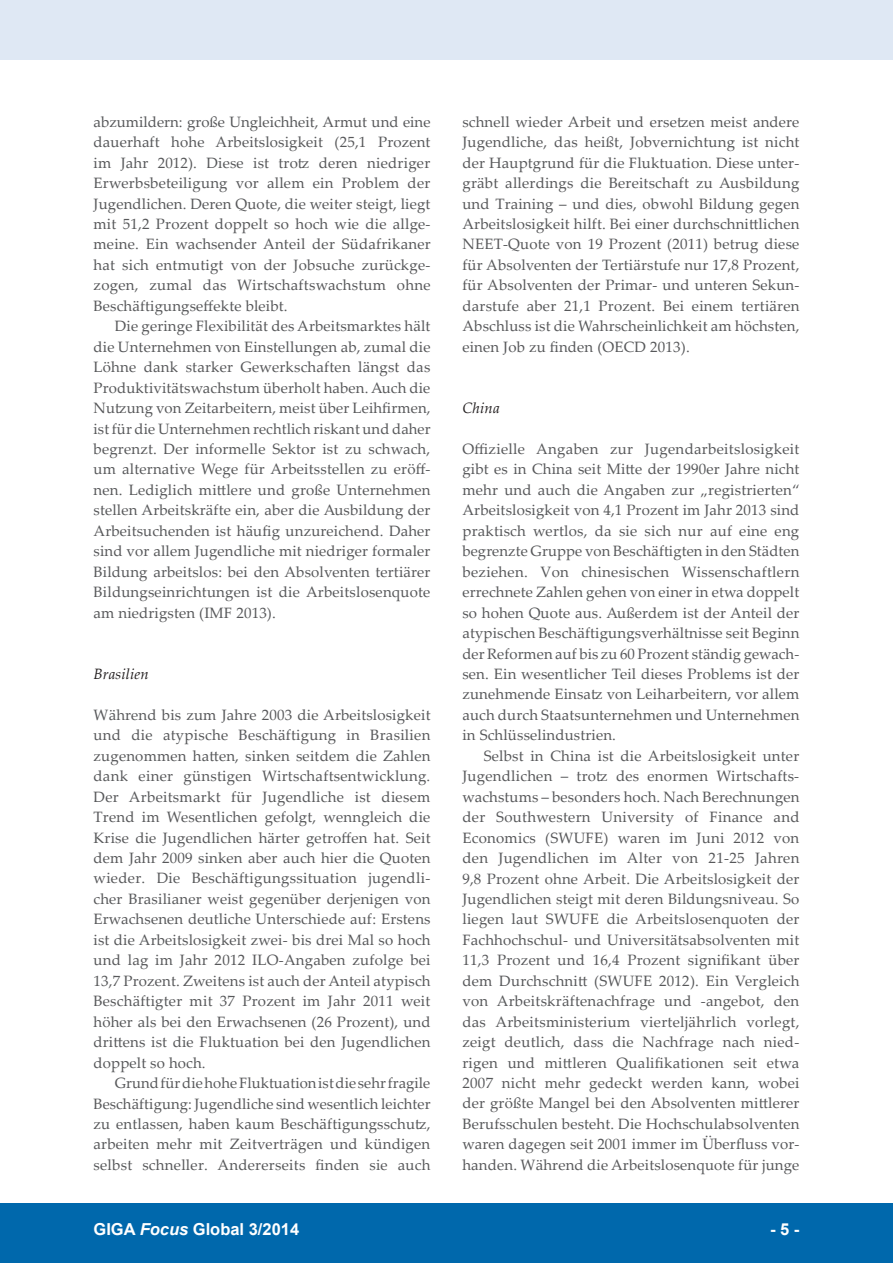
<style>
.page{position:relative;width:893px;height:1263px;background:#fff}
.page>*{position:absolute;margin:0;border:0;box-sizing:border-box;transform-origin:0 0}
.t1{font:700 16.5px "Arial";color:#fff}
.t2{font:15px/20.4px "Palatino Linotype";letter-spacing:.01em;color:#57585a;text-align:justify}
.t3{font:italic 15px "Palatino Linotype";letter-spacing:.01em;color:#231f20}
.s1{font-style:italic}
</style>
<div class="page">
<div style="left:0;top:1203px;width:893px;height:60px;background:#0068ac"></div>
<div style="left:0;top:0;width:893px;height:60px;background:#dfe8f4"></div>
<p class="t2" style="left:94px;top:111px;width:339px">abzumildern: große Ungleichheit, Armut und eine dauerhaft hohe Arbeitslosigkeit (25,1 Prozent im Jahr 2012). Diese ist trotz deren niedriger Erwerbsbeteiligung vor allem ein Problem der Jugendlichen. Deren Quote, die weiter steigt, liegt mit 51,2 Prozent doppelt so hoch wie die allge&shy;meine. Ein wachsender Anteil der Südafrikaner hat sich entmutigt von der Jobsuche zurückge&shy;zogen, zumal das Wirtschaftswachstum ohne Beschäftigungseffekte bleibt.</p>
<p class="t2" style="left:94px;top:315px;width:339px;text-indent:21px">Die geringe Flexibilität des Arbeitsmarktes hält die Unternehmen von Einstellungen ab, zumal die Löhne dank starker Gewerkschaften längst das Produktivitätswachstum überholt haben. Auch die Nutzung von Zeitarbeitern, meist über Leihfirmen, ist für die Unternehmen rechtlich riskant und daher begrenzt. Der informelle Sektor ist zu schwach, um alternative Wege für Arbeitsstellen zu eröff&shy;nen. Lediglich mittlere und große Unternehmen stellen Arbeitskräfte ein, aber die Ausbildung der Arbeitsuchenden ist häufig unzureichend. Daher sind vor allem Jugendliche mit niedriger formaler Bildung arbeitslos: bei den Absolventen tertiärer Bildungseinrichtungen ist die Arbeitslosenquote am niedrigsten (IMF 2013).</p>
<p class="t3" style="left:94px;top:663px;width:57px">Brasilien</p>
<p class="t2" style="left:94px;top:704px;width:339px">Während bis zum Jahre 2003 die Arbeitslosigkeit und die atypische Beschäftigung in Brasilien zugenommen hatten, sinken seitdem die Zahlen dank einer günstigen Wirtschaftsentwicklung.<br>Der Arbeitsmarkt für Jugendliche ist diesem Trend im Wesentlichen gefolgt, wenngleich die Krise die Jugendlichen härter getroffen hat. Seit dem Jahr 2009 sinken aber auch hier die Quoten wieder. Die Beschäftigungssituation jugendli&shy;cher Brasilianer weist gegenüber derjenigen von Erwachsenen deutliche Unterschiede auf: Erstens ist die Arbeitslosigkeit zwei- bis drei Mal so hoch und lag im Jahr 2012 ILO-Angaben zufolge bei 13,7 Prozent. Zweitens ist auch der Anteil atypisch Beschäftigter mit 37 Prozent im Jahr 2011 weit höher als bei den Erwachsenen (26 Prozent), und drittens ist die Fluktuation bei den Jugendlichen doppelt so hoch.</p>
<p class="t2" style="left:94px;top:1072px;width:339px;text-indent:21px">Grund für die hohe Fluktuation ist die sehr fragile Beschäftigung: Jugendliche sind wesentlich leichter zu entlassen, haben kaum Beschäftigungsschutz, arbeiten mehr mit Zeitverträgen und kündigen selbst schneller. Andererseits finden sie auch</p>
<p class="t2" style="left:462px;top:111px;width:339px">schnell wieder Arbeit und ersetzen meist andere Jugendliche, das heißt, Jobvernichtung ist nicht der Hauptgrund für die Fluktuation. Diese unter&shy;gräbt allerdings die Bereitschaft zu Ausbildung und Training ‒ und dies, obwohl Bildung gegen Arbeitslosigkeit hilft. Bei einer durchschnittlichen NEET-Quote von 19 Prozent (2011) betrug diese für Absolventen der Tertiärstufe nur 17,8 Prozent, für Absolventen der Primar- und unteren Sekun&shy;darstufe aber 21,1 Prozent. Bei einem tertiären Abschluss ist die Wahrscheinlichkeit am höchsten, einen Job zu finden (OECD 2013).</p>
<p class="t3" style="left:462px;top:397px;width:39px">China</p>
<p class="t2" style="left:462px;top:438px;width:339px">Offizielle Angaben zur Jugendarbeitslosigkeit gibt es in China seit Mitte der 1990er Jahre nicht mehr und auch die Angaben zur „registrierten“ Arbeitslosigkeit von 4,1 Prozent im Jahr 2013 sind praktisch wertlos, da sie sich nur auf eine eng begrenzte Gruppe von Beschäftigten in den Städten beziehen. Von chinesischen Wissenschaftlern errechnete Zahlen gehen von einer in etwa doppelt so hohen Quote aus. Außerdem ist der Anteil der atypischen Beschäftigungsverhältnisse seit Beginn der Reformen auf bis zu 60 Prozent ständig gewach&shy;sen. Ein wesentlicher Teil dieses Problems ist der zunehmende Einsatz von Leiharbeitern, vor allem auch durch Staatsunternehmen und Unternehmen in Schlüsselindustrien.</p>
<p class="t2" style="left:462px;top:745px;width:339px;text-indent:21px">Selbst in China ist die Arbeitslosigkeit unter Jugendlichen ‒ trotz des enormen Wirtschafts&shy;wachstums ‒ besonders hoch. Nach Berechnungen der Southwestern University of Finance and Economics (SWUFE) waren im Juni 2012 von den Jugendlichen im Alter von 21-25 Jahren 9,8 Prozent ohne Arbeit. Die Arbeitslosigkeit der Jugendlichen steigt mit deren Bildungsniveau. So liegen laut SWUFE die Arbeitslosenquoten der Fachhochschul- und Universitätsabsolventen mit 11,3 Prozent und 16,4 Prozent signifikant über dem Durchschnitt (SWUFE 2012). Ein Vergleich von Arbeitskräftenachfrage und -angebot, den das Arbeitsministerium vierteljährlich vorlegt, zeigt deutlich, dass die Nachfrage nach nied&shy;rigen und mittleren Qualifikationen seit etwa 2007 nicht mehr gedeckt werden kann, wobei der größte Mangel bei den Absolventen mittlerer Berufsschulen besteht. Die Hochschulabsolventen waren dagegen seit 2001 immer im Überfluss vor&shy;handen. Während die Arbeitslosenquote für junge</p>
<p class="t1" style="left:94px;top:1218px;width:207px">GIGA <span class="s1">Focus</span> Global 3/2014</p>
<p class="t1" style="left:770px;top:1218px;width:31px">- 5 -</p>
</div>
